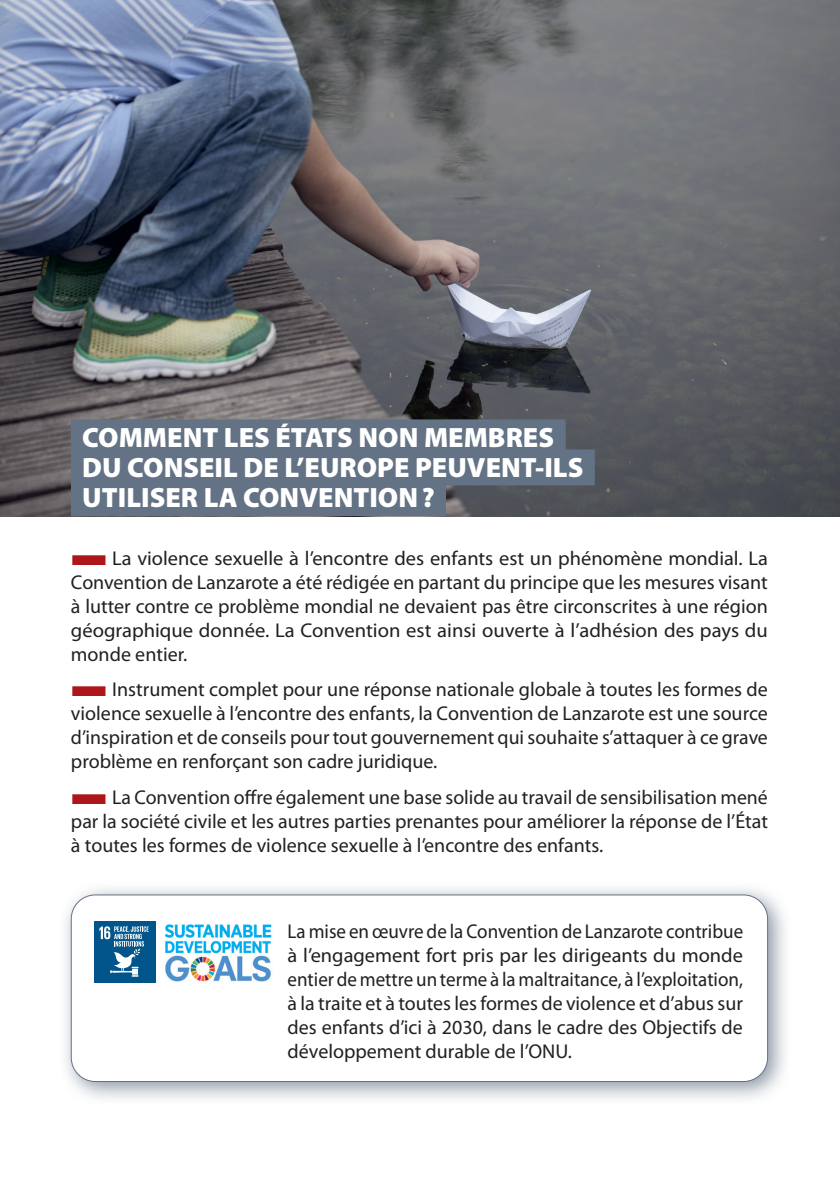
<style>
.page{position:relative;width:840px;height:1191px;background:#fff}
.page>*{position:absolute;margin:0;border:0;box-sizing:border-box;transform-origin:0 0}
.t1{font:900 28px/30px "Myriad Pro";color:#fff}
.t2{font:20px/24px "Myriad Pro";color:#231f20;text-align:justify}
.t3{font:20px/24px "Myriad Pro";color:#231f20;text-align:justify;scale:.95 1}
.s1{color:#ad171b}
</style>
<div class="page">
<img style="left:0;top:0;width:839px;height:516px">
<div style="left:71px;top:419px;width:494px;height:36px;background:#637284"></div>
<div style="left:71px;top:449px;width:523px;height:36px;background:#637284"></div>
<div style="left:71px;top:482px;width:375px;height:34px;background:#637284"></div>
<div style="left:57px;top:881px;width:735px;height:225px;background:#637284;opacity:.75"></div>
<div style="left:71px;top:895px;width:696px;height:186px;background:#fff;border-radius:24px"></div>
<img style="left:164px;top:924px;width:108px;height:58px">
<div style="left:94px;top:921px;width:62px;height:61px;background:#01558a"></div>
<svg style="left:94px;top:921px;width:55px;height:55px"></svg>
<div style="left:71px;top:894px;width:696px;height:187px;border:1px solid #637284;border-radius:24px"></div>
<h1 class="t1" style="left:82px;top:421px;width:502px">COMMENT LES ÉTATS NON MEMBRES<br>DU CONSEIL DE L’EUROPE PEUVENT‑ILS<br>UTILISER LA CONVENTION?</h1>
<p class="t2" style="left:71px;top:546px;width:698px"><span class="s1">■</span>La violence sexuelle à l’encontre des enfants est un phénomène mondial. La Convention de Lanzarote a été rédigée en partant du principe que les mesures visant à lutter contre ce problème mondial ne devaient pas être circonscrites à une région géographique donnée. La Convention est ainsi ouverte à l’adhésion des pays du monde entier.</p>
<p class="t2" style="left:71px;top:677px;width:698px"><span class="s1">■</span>Instrument complet pour une réponse nationale globale à toutes les formes de violence sexuelle à l’encontre des enfants, la Convention de Lanzarote est une source d’inspiration et de conseils pour tout gouvernement qui souhaite s’attaquer à ce grave problème en renforçant son cadre juridique.</p>
<p class="t2" style="left:71px;top:784px;width:698px"><span class="s1">■</span>La Convention offre également une base solide au travail de sensibilisation mené par la société civile et les autres parties prenantes pour améliorer la réponse de l’État à toutes les formes de violence sexuelle à l’encontre des enfants.</p>
<p class="t3" style="left:287px;top:918px;width:481px">La mise en œuvre de la Convention de Lanzarote contribue à l’engagement fort pris par les dirigeants du monde entier de mettre un terme à la maltraitance, à l’exploitation, à la traite et à toutes les formes de violence et d’abus sur des enfants d’ici à 2030, dans le cadre des Objectifs de développement durable de l’ONU.</p>
</div>
